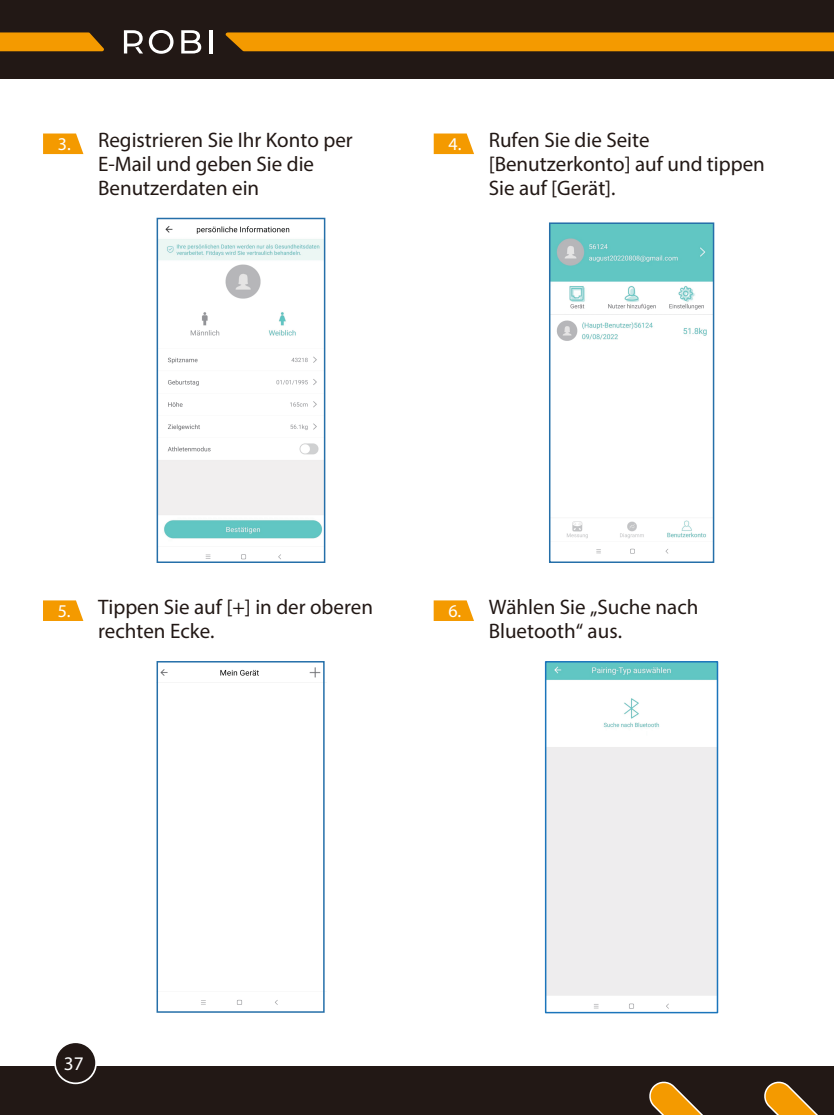
<style>
.page{position:relative;width:834px;height:1115px;background:#fff}
.page>*{position:absolute;margin:0;border:0;box-sizing:border-box;transform-origin:0 0}
.t1{font:300 21px/24px "Jost";color:#221815}
.t2{font:500 19.2px "Jost";color:#fff}
.t3{font:300 18px "Jost";color:#fff}
</style>
<div class="page">
<div style="left:0;top:1066px;width:834px;height:49px;background:#221815"></div>
<svg style="left:649px;top:1081px;width:169px;height:34px"></svg>
<div style="left:55px;top:1042px;width:41px;height:41px;background:#221815;border-radius:50%"></div>
<div style="left:54px;top:1041px;width:43px;height:43px;border:2px solid #fff;border-radius:50%"></div>
<svg style="left:43px;top:133px;width:40px;height:21px"></svg>
<svg style="left:434px;top:133px;width:40px;height:21px"></svg>
<svg style="left:43px;top:600px;width:40px;height:21px"></svg>
<svg style="left:434px;top:600px;width:40px;height:21px"></svg>
<img style="left:160px;top:226px;width:162px;height:334px">
<div style="left:157px;top:218px;width:168px;height:345px;border:2px solid #256fa9"></div>
<img style="left:552px;top:225px;width:159px;height:329px">
<div style="left:549px;top:222px;width:165px;height:341px;border:2px solid #256fa9"></div>
<img style="left:548px;top:664px;width:167px;height:345px">
<div style="left:545px;top:661px;width:173px;height:352px;border:2px solid #1b75bb"></div>
<img style="left:160px;top:667px;width:161px;height:338px">
<div style="left:156px;top:661px;width:169px;height:351px;border:2px solid #256fa9"></div>
<div style="left:0;top:0;width:834px;height:78px;background:#221815"></div>
<div style="left:225px;top:32px;width:609px;height:19px;background:#f49a00"></div>
<svg style="left:0;top:32px;width:104px;height:19px;background:#e18e01"></svg>
<svg style="left:149px;top:30px;width:24px;height:24px"></svg>
<svg style="left:181px;top:30px;width:20px;height:23px"></svg>
<hr style="left:209px;top:30px;width:3px;height:23px;background:#fff">
<svg style="left:124px;top:30px;width:19px;height:23px"></svg>
<p class="t3" style="left:58px;top:133px;width:14px">3.</p>
<p class="t1" style="left:489px;top:128px;width:278px">Rufen Sie die Seite [Benutzerkonto] auf und tippen<br>Sie auf [Gerät].</p>
<p class="t1" style="left:98px;top:128px;width:256px">Registrieren Sie Ihr Konto per<br>E-Mail und geben Sie die<br>Benutzerdaten ein</p>
<p class="t3" style="left:448px;top:133px;width:14px">4.</p>
<p class="t1" style="left:98px;top:594px;width:277px">Tippen Sie auf [+] in der oberen rechten Ecke.</p>
<p class="t3" style="left:58px;top:599px;width:14px">5.</p>
<p class="t1" style="left:489px;top:594px;width:211px">Wählen Sie „Suche nach<br>Bluetooth“ aus.</p>
<p class="t3" style="left:448px;top:599px;width:14px">6.</p>
<p class="t2" style="left:64px;top:1051px;width:21px">37</p>
</div>
